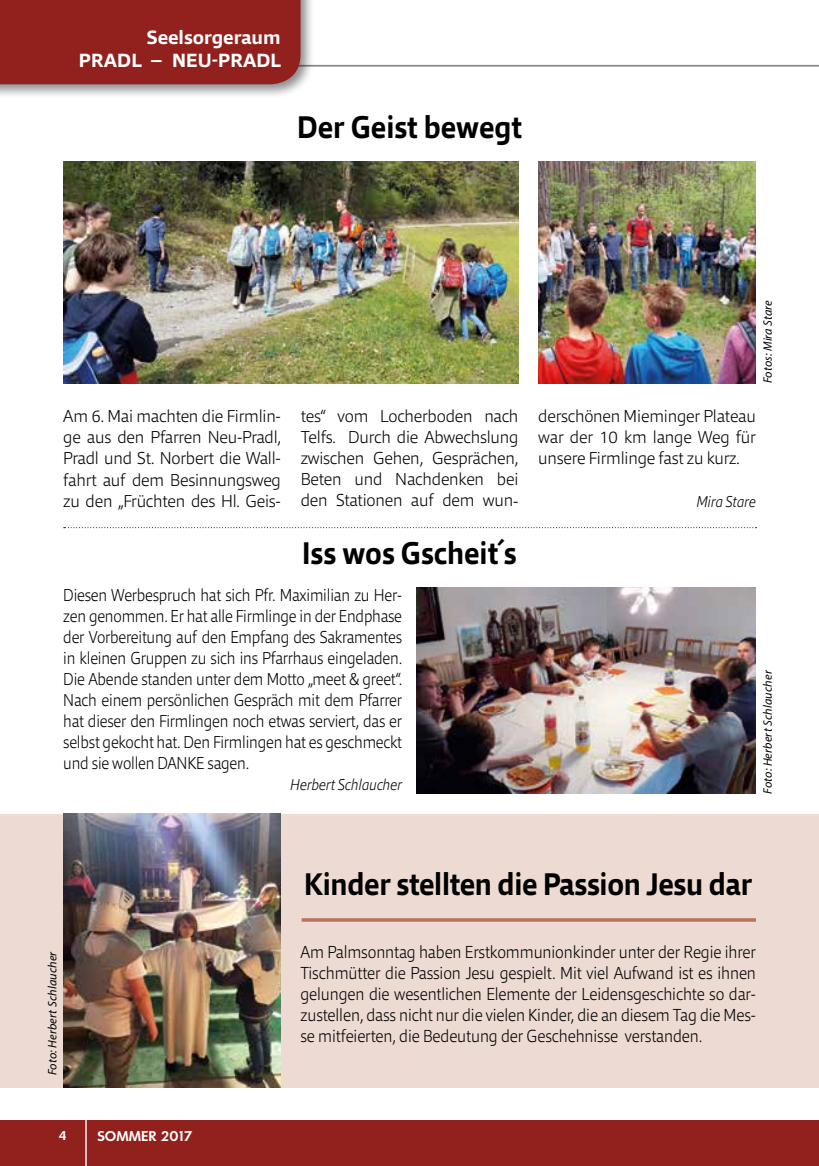
<style>
.page{position:relative;width:819px;height:1166px;background:#fff}
.page>*{position:absolute;margin:0;border:0;box-sizing:border-box;transform-origin:0 0}
.t1{font:700 31.5px "Qubo";letter-spacing:-.01em;color:#000;scale:.9 1}
.t2{font:700 19.25px/23.1px "Qubo";color:#fff;text-align:right}
.t3{font:200 17.5px/21px "Qubo";letter-spacing:-.005em;color:#000;text-align:justify;scale:.89 1}
.t4{font:200 17.32px/21px "Qubo";letter-spacing:-.01em;color:#000;text-align:justify;scale:.87 1}
.t5{font:200 17.32px/21px "Qubo";letter-spacing:-.01em;color:#000;text-align:justify;scale:.95 1}
.t6{font:italic 200 15.75px "Qubo";letter-spacing:-.005em;color:#000;scale:.87 1}
.t7{font:500 13.83px "Ornitons";color:#fff}
.t8{font:500 12.42px "Ornitons";color:#fff}
.t9{font:italic 12.25px "Myriad Pro";letter-spacing:.01em;color:#000}
</style>
<div class="page">
<div style="left:0;top:1120px;width:819px;height:46px;background:#92211e"></div>
<hr style="left:85px;top:1112px;width:2px;height:54px;background:#fff">
<hr style="left:291px;top:65px;width:528px;height:2px;background:#878787">
<div style="left:0;top:814px;width:819px;height:273px;background:#eddbd3"></div>
<img style="left:538px;top:162px;width:218px;height:221px">
<img style="left:63px;top:162px;width:455px;height:221px">
<img style="left:417px;top:588px;width:339px;height:206px">
<img style="left:63px;top:814px;width:218px;height:273px">
<div style="left:0;top:0;width:315px;height:99px;background:#000;opacity:.45"></div>
<div style="left:0;top:0;width:300px;height:84px;background:#92211e"></div>
<svg style="left:301px;top:918px;width:455px;height:4px;background:#c17e6b"></svg>
<svg style="left:64px;top:527px;width:692px;height:1px"></svg>
<p class="t2" style="left:79px;top:26px;width:204px">Seelsorgeraum<br>PRADL − NEU-PRADL</p>
<h1 class="t1" style="left:297px;top:107px;width:251px">Der Geist bewegt</h1>
<p class="t9" style="left:760px;top:383px;width:85px;rotate:-90deg">Fotos: Mira Stare</p>
<p class="t5" style="left:63px;top:406px;width:230px">Am 6. Mai machten die Firmlin&shy;ge aus den Pfarren Neu-Pradl, Pradl und St. Norbert die Wall&shy;fahrt auf dem Besinnungsweg zu den „Früchten des Hl. Geis-</p>
<p class="t5" style="left:301px;top:406px;width:230px">tes“ vom Locherboden nach Telfs. Durch die Abwechslung zwischen Gehen, Gesprächen, Beten und Nachdenken bei den Stationen auf dem wun-</p>
<p class="t5" style="left:538px;top:406px;width:230px">derschönen Mieminger Plateau war der 10 km lange Weg für unsere Firmlinge fast zu kurz.</p>
<p class="t6" style="left:696px;top:491px;width:70px">Mira Stare</p>
<h1 class="t1" style="left:302px;top:532px;width:240px">Iss wos Gscheit´s</h1>
<p class="t4" style="left:63px;top:584px;width:391px">Diesen Werbespruch hat sich Pfr. Maximilian zu Her&shy;zen genommen. Er hat alle Firmlinge in der Endphase der Vorbereitung auf den Empfang des Sakramentes in kleinen Gruppen zu sich ins Pfarrhaus eingeladen.<br>Die Abende standen unter dem Motto „meet &amp; greet“.<br>Nach einem persönlichen Gespräch mit dem Pfarrer hat dieser den Firmlingen noch etwas serviert, das er selbst gekocht hat. Den Firmlingen hat es geschmeckt und sie wollen DANKE sagen.</p>
<p class="t6" style="left:290px;top:774px;width:130px">Herbert Schlaucher</p>
<p class="t9" style="left:760px;top:794px;width:125px;rotate:-90deg">Foto: Herbert Schlaucher</p>
<h1 class="t1" style="left:304px;top:864px;width:499px">Kinder stellten die Passion Jesu dar</h1>
<p class="t9" style="left:45px;top:1075px;width:125px;rotate:-90deg">Foto: Herbert Schlaucher</p>
<p class="t8" style="left:59px;top:1128px;width:10px">4</p>
<p class="t7" style="left:97px;top:1127px;width:97px">SOMMER 2017</p>
<p class="t3" style="left:300px;top:941px;width:513px">Am Palmsonntag haben Erstkommunionkinder unter der Regie ihrer Tischmütter die Passion Jesu gespielt. Mit viel Aufwand ist es ihnen gelungen die wesentlichen Elemente der Leidensgeschichte so dar&shy;zustellen, dass nicht nur die vielen Kinder, die an diesem Tag die Mes&shy;se mitfeierten, die Bedeutung der Geschehnisse verstanden.</p>
</div>
